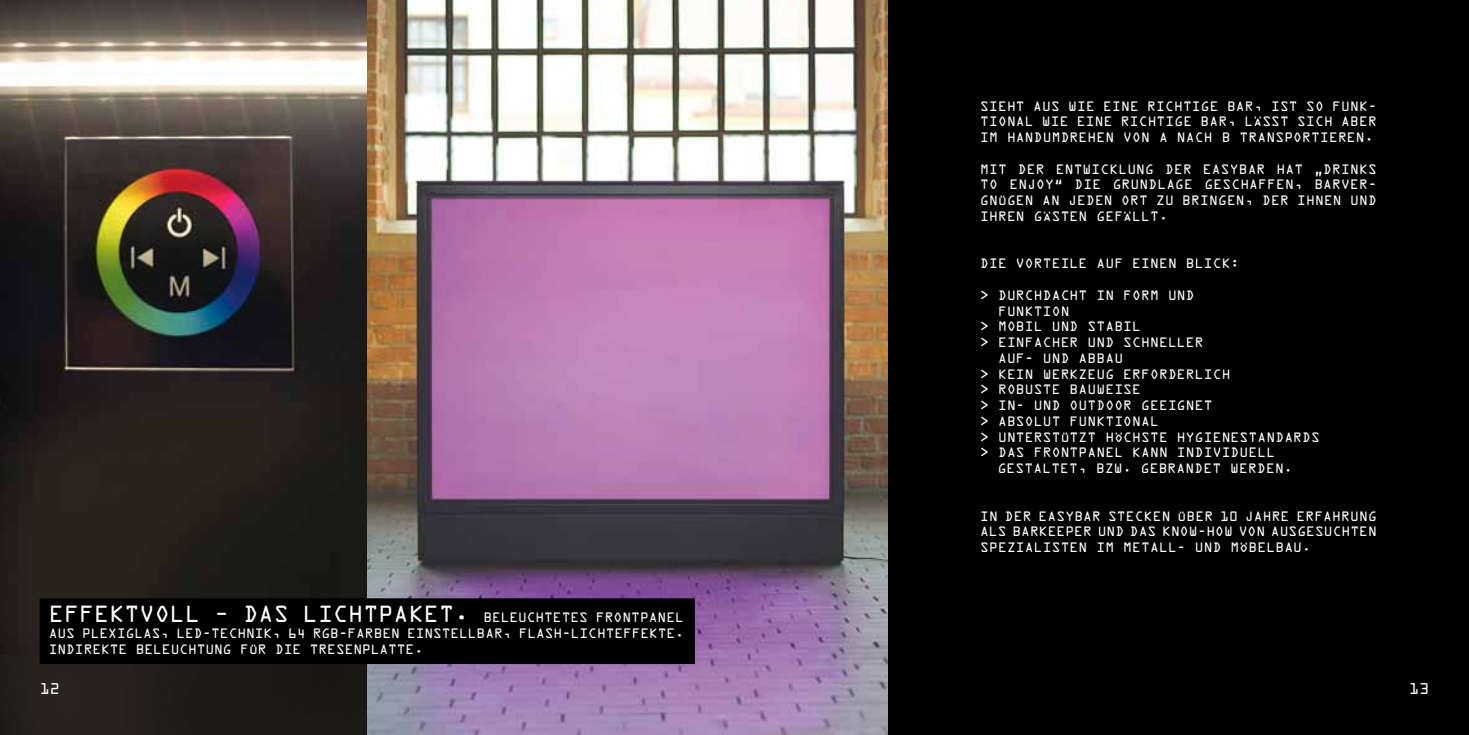
<style>
.page{position:relative;width:1469px;height:735px;background:#fff}
.page>*{position:absolute;margin:0;border:0;box-sizing:border-box;transform-origin:0 0}
.t1{font:21px "OCRA Std";color:#fff}
.t2{font:14px "OCRA Std";color:#fff}
.t3{font:12.25px/15.8px "OCRA Std";letter-spacing:.01em;color:#fff;text-align:justify}
.t4{font:12.25px/15.8px "OCRA Std";letter-spacing:-.01em;color:#fff}
.s1{font-size:12.25px}
</style>
<div class="page">
<img style="left:0;top:0;width:367px;height:655px">
<img style="left:0;top:655px;width:367px;height:79px">
<img style="left:367px;top:0;width:521px;height:734px">
<div style="left:888px;top:0;width:580px;height:734px;background:#000"></div>
<div style="left:40px;top:598px;width:654px;height:65px;background:#000;border:1px solid #000"></div>
<h1 class="t1" style="left:49px;top:604px;width:636px">EFFEKTVOLL – DAS LICHTPAKET. <span class="s1">BELEUCHTETES FRONTPANEL</span></h1>
<p class="t4" style="left:49px;top:626px;width:137px">AUS PLEXIGLAS , LED</p>
<p class="t4" style="left:49px;top:626px;width:636px;text-indent:154px">-TECHNIK, 64 RGB-FARBEN EINSTELLBAR, FLASH-LICHTEFFEKTE.<br>INDIREKTE BELEUCHTUNG FÜR DIE TRESENPLATTE.</p>
<p class="t2" style="left:40px;top:681px;width:22px">12</p>
<p class="t3" style="left:980px;top:99px;width:398px">SIEHT AUS WIE EINE RICHTIGE BAR, IST SO FUNK-TIONAL WIE EINE RICHTIGE BAR, LÄSST SICH ABER IM</p>
<p class="t3" style="left:1007px;top:130px;width:368px">HANDUMDREHEN VON A NACH B TRANSPORTIEREN.</p>
<p class="t3" style="left:980px;top:162px;width:398px;text-align:left">MIT DER ENTWICKLUNG DER EASYBAR HAT „DRINKS TO ENJ OY“ DIE GRUNDLAGE GESCHAFFEN, BARVER-GNÜGEN AN J EDEN ORT ZU BRINGEN, DER IHNEN UND IHREN GÄSTEN GEFÄLLT.</p>
<p class="t3" style="left:980px;top:256px;width:261px">DIE VORTEILE AUF EINEN BLICK:</p>
<p class="t3" style="left:980px;top:288px;width:216px">&gt; DURCHDACHT IN FORM UND</p>
<p class="t3" style="left:998px;top:304px;width:73px">FUNKTION</p>
<p class="t3" style="left:980px;top:319px;width:162px">&gt; MOBIL UND STABIL</p>
<p class="t3" style="left:980px;top:335px;width:225px">&gt; EINFACHER UND SCHNELLER</p>
<p class="t3" style="left:998px;top:351px;width:90px">AUF- UND ABB</p>
<p class="t3" style="left:1105px;top:351px;width:19px">AU</p>
<p class="t3" style="left:980px;top:367px;width:252px">&gt; KEIN WERKZEUG ERFORDERLICH</p>
<p class="t3" style="left:980px;top:382px;width:162px">&gt; ROBUSTE BAUWEISE</p>
<p class="t3" style="left:980px;top:398px;width:234px">&gt; IN- UND OUTDOOR GEEIGNET</p>
<p class="t3" style="left:980px;top:414px;width:180px">&gt; ABSOLUT FUNKTIONAL</p>
<p class="t3" style="left:980px;top:430px;width:338px">&gt; UNTERSTÜTZT HÖCHSTE HYGIENESTANDARDS</p>
<p class="t3" style="left:980px;top:445px;width:296px">&gt; DAS FRONTPANEL KANN INDIVIDUELL</p>
<p class="t3" style="left:997px;top:461px;width:296px">GESTALTET, BZW. GEBRANDET WERDEN.</p>
<p class="t3" style="left:980px;top:508px;width:398px">IN DER EASYBAR STECKEN ÜBER 10 JAHRE ERFAHRUNG ALS BARKEEPER UND DAS KNOW-HOW VON AUSGESUCHTEN SPEZIALISTEN IM</p>
<p class="t3" style="left:1123px;top:540px;width:189px">METALL- UND MÖBELBAU.</p>
<p class="t2" style="left:1409px;top:681px;width:22px">13</p>
</div>
